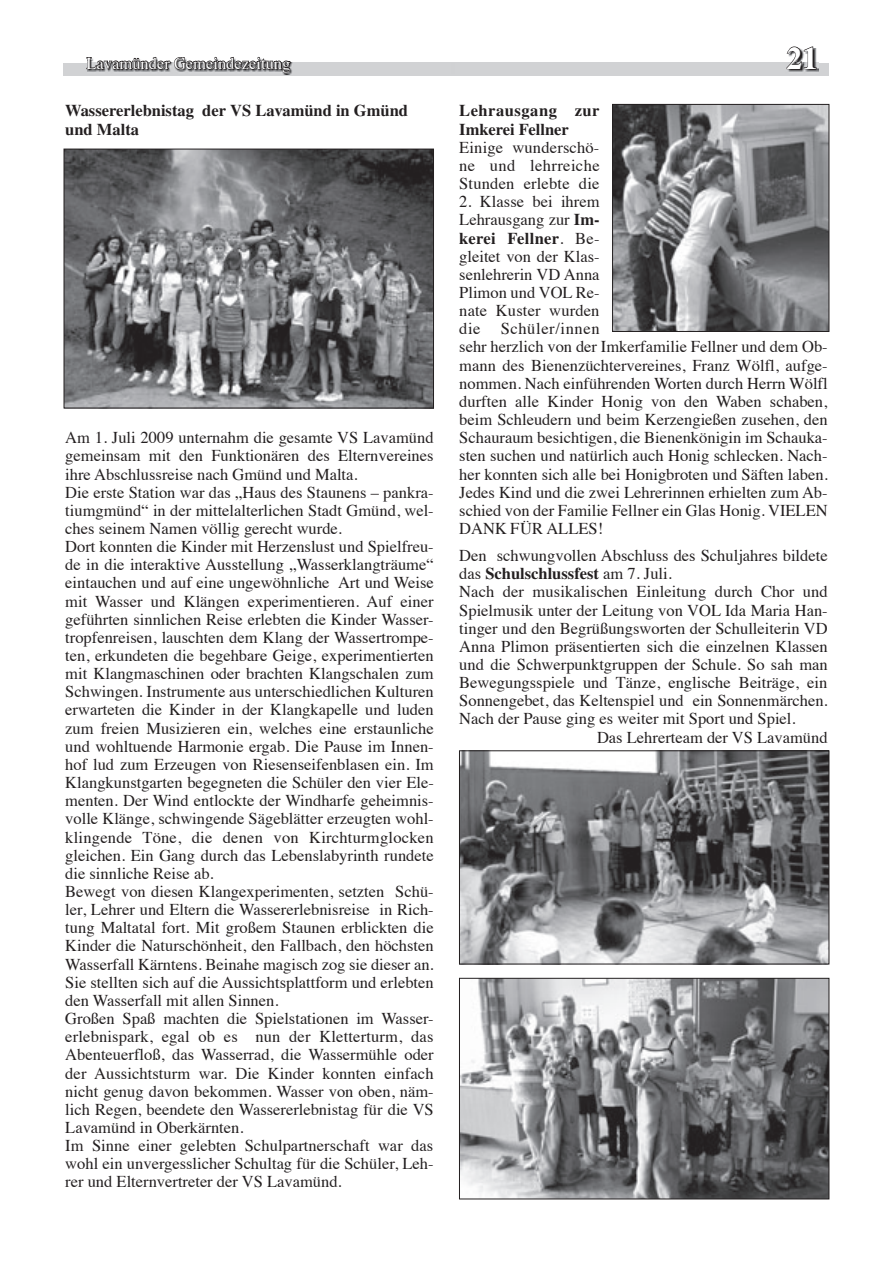
<style>
.page{position:relative;width:893px;height:1263px;background:#fff}
.page>*{position:absolute;margin:0;border:0;box-sizing:border-box;transform-origin:0 0}
.t1{font:700 31.5px "Times";color:#fff}
.t2{font:16.5px/18.1px "Times";color:#231f20}
.t3{font:700 16.5px/18.1px "Times";color:#231f20}
.t4{font:16.5px "Times";color:#fff}
.s1{font-weight:700}
.s2{font-weight:400}
</style>
<div class="page">
<div style="left:64px;top:63px;width:765px;height:13px;background:#d1d2d4"></div>
<img style="left:283px;top:62px;width:535px;height:12px">
<svg style="left:86px;top:56px;width:205px;height:17px"></svg>
<svg style="left:786px;top:46px;width:31px;height:23px"></svg>
<img style="left:461px;top:752px;width:366px;height:210px">
<div style="left:459px;top:750px;width:370px;height:214px;border:1px solid #231f20"></div>
<img style="left:461px;top:980px;width:366px;height:217px">
<div style="left:459px;top:978px;width:370px;height:221px;border:1px solid #231f20"></div>
<img style="left:66px;top:151px;width:366px;height:255px">
<div style="left:64px;top:149px;width:370px;height:259px;border:1px solid #231f20"></div>
<img style="left:614px;top:106px;width:213px;height:224px">
<div style="left:612px;top:104px;width:217px;height:228px;border:1px solid #231f20"></div>
<p class="t4" style="left:87px;top:56px;width:205px">Lavamünder Gemeindezeitung</p>
<h1 class="t1" style="left:786px;top:47px;width:33px">21</h1>
<p class="t3" style="left:65px;top:103px;width:344px">Wassererlebnistag der VS Lavamünd in Gmünd und Malta</p>
<p class="t3" style="left:459px;top:103px;width:142px">Lehrausgang zur<br>Imkerei Fellner</p>
<p class="t2" style="left:459px;top:140px;width:142px;text-align:justify">Einige wunderschö&shy;ne und lehrreiche Stunden erlebte die</p>
<p class="t2" style="left:459px;top:194px;width:370px">2. Klasse bei ihrem<br>Lehrausgang zur <span class="s1">Im-<br>kerei Fellner</span>. Be-<br>gleitet von der Klas-<br>senlehrerin VD Anna<br>Plimon und VOL Re-<br>nate Kuster wurden<br>die Schüler/innen<br>sehr herzlich von der Imkerfamilie Fellner und dem Ob&shy;mann des Bienenzüchtervereines, Franz Wölfl, aufge&shy;nommen. Nach einführenden Worten durch Herrn Wölfl durften alle Kinder Honig von den Waben schaben, beim Schleudern und beim Kerzengießen zusehen, den Schauraum besichtigen, die Bienenkönigin im Schauka&shy;sten suchen und natürlich auch Honig schlecken. Nach&shy;her konnten sich alle bei Honigbroten und Säften laben.<br>Jedes Kind und die zwei Lehrerinnen erhielten zum Ab&shy;schied von der Familie Fellner ein Glas Honig. VIELEN DANK FÜR ALLES!</p>
<p class="t2" style="left:459px;top:548px;width:370px">Den schwungvollen Abschluss des Schuljahres bildete</p>
<p class="t3" style="left:459px;top:566px;width:214px"><span class="s2">das</span> Schulschlussfest <span class="s2">am 7. Juli.</span></p>
<p class="t2" style="left:459px;top:584px;width:370px">Nach der musikalischen Einleitung durch Chor und</p>
<p class="t2" style="left:459px;top:602px;width:370px">Spielmusik unter der Leitung von VOL Ida Maria Han-</p>
<p class="t2" style="left:459px;top:620px;width:370px">tinger und den Begrüßungsworten der Schulleiterin VD</p>
<p class="t2" style="left:459px;top:639px;width:370px">Anna Plimon präsentierten sich die einzelnen Klassen</p>
<p class="t2" style="left:459px;top:657px;width:370px">und die Schwerpunktgruppen der Schule. So sah man</p>
<p class="t2" style="left:459px;top:675px;width:370px">Bewegungsspiele und Tänze, englische Beiträge, ein</p>
<p class="t2" style="left:459px;top:693px;width:370px">Sonnengebet, das Keltenspiel und ein Sonnenmärchen.</p>
<p class="t2" style="left:459px;top:711px;width:338px">Nach der Pause ging es weiter mit Sport und Spiel.</p>
<p class="t2" style="left:597px;top:729px;width:232px">Das Lehrerteam der VS Lavamünd</p>
<p class="t2" style="left:65px;top:430px;width:370px">Am 1. Juli 2009 unternahm die gesamte VS Lavamünd gemeinsam mit den Funktionären des Elternvereines ihre Abschlussreise nach Gmünd und Malta.<br>Die erste Station war das „Haus des Staunens – pankra&shy;tiumgmünd“ in der mittelalterlichen Stadt Gmünd, wel&shy;ches seinem Namen völlig gerecht wurde.<br>Dort konnten die Kinder mit Herzenslust und Spielfreu&shy;de in die interaktive Ausstellung „Wasserklangträume“ eintauchen und auf eine ungewöhnliche Art und Weise mit Wasser und Klängen experimentieren. Auf einer geführten sinnlichen Reise erlebten die Kinder Wasser&shy;tropfenreisen, lauschten dem Klang der Wassertrompe&shy;ten, erkundeten die begehbare Geige, experimentierten mit Klangmaschinen oder brachten Klangschalen zum Schwingen. Instrumente aus unterschiedlichen Kulturen erwarteten die Kinder in der Klangkapelle und luden zum freien Musizieren ein, welches eine erstaunliche und wohltuende Harmonie ergab. Die Pause im Innen&shy;hof lud zum Erzeugen von Riesenseifenblasen ein. Im Klangkunstgarten begegneten die Schüler den vier Ele&shy;menten. Der Wind entlockte der Windharfe geheimnis&shy;volle Klänge, schwingende Sägeblätter erzeugten wohl&shy;klingende Töne, die denen von Kirchturmglocken gleichen. Ein Gang durch das Lebenslabyrinth rundete die sinnliche Reise ab.<br>Bewegt von diesen Klangexperimenten, setzten Schü&shy;ler, Lehrer und Eltern die Wassererlebnisreise in Rich&shy;tung Maltatal fort. Mit großem Staunen erblickten die Kinder die Naturschönheit, den Fallbach, den höchsten Wasserfall Kärntens. Beinahe magisch zog sie dieser an.<br>Sie stellten sich auf die Aussichtsplattform und erlebten den Wasserfall mit allen Sinnen.<br>Großen Spaß machten die Spielstationen im Wasser&shy;erlebnispark, egal ob es nun der Kletterturm, das Abenteuerfloß, das Wasserrad, die Wassermühle oder der Aussichtsturm war. Die Kinder konnten einfach nicht genug davon bekommen. Wasser von oben, näm&shy;lich Regen, beendete den Wassererlebnistag für die VS Lavamünd in Oberkärnten.<br>Im Sinne einer gelebten Schulpartnerschaft war das wohl ein unvergesslicher Schultag für die Schüler, Leh&shy;rer und Elternvertreter der VS Lavamünd.</p>
</div>
